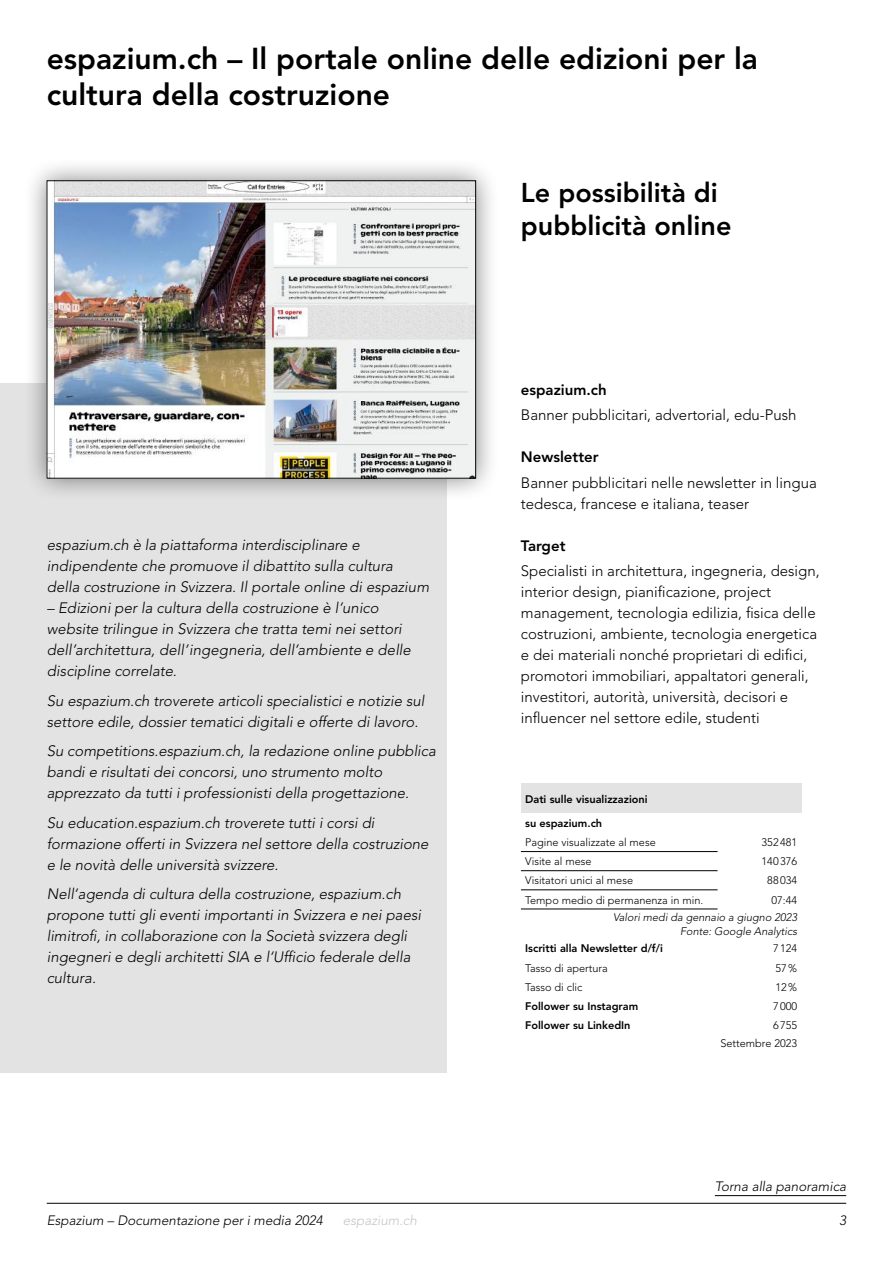
<style>
.page{position:relative;width:893px;height:1263px;background:#fff}
.page>*{position:absolute;margin:0;border:0;box-sizing:border-box;transform-origin:0 0}
.t1{font:800 30px/36px "Avenir LT Std";color:#000}
.t2{font:800 27px/32.4px "Avenir LT Std";color:#000}
.t3{font:italic 300 15px/21px "Avenir LT Std";color:#000}
.t4{font:300 15px/21px "Avenir LT Std";color:#000}
.t5{font:800 15px "Avenir LT Std";color:#000}
.t6{font:italic 300 13.5px "Avenir LT Std";color:#000}
.t7{font:italic 300 13.5px "Avenir LT Std";color:#c6c6c5}
.t8{font:300 10.95px/18px "Avenir LT Std";color:#000;text-align:right}
.t9{font:800 10.95px "Avenir LT Std";color:#000}
.t10{font:italic 300 10.95px/13.5px "Avenir LT Std";color:#000;text-align:right}
</style>
<div class="page">
<hr style="left:47px;top:1203px;width:799px;height:1px;background:#000">
<hr style="left:715px;top:1195px;width:131px;height:1px;background:#000">
<div style="left:0;top:384px;width:446px;height:689px;background:#e3e3e3"></div>
<div style="left:23px;top:157px;width:477px;height:345px;background:#000;opacity:.5"></div>
<img style="left:49px;top:183px;width:425px;height:293px">
<div style="left:521px;top:783px;width:280px;height:30px;background:#e3e3e3"></div>
<hr style="left:521px;top:851px;width:197px;height:1px;background:#000">
<hr style="left:521px;top:870px;width:197px;height:1px;background:#000">
<hr style="left:521px;top:889px;width:197px;height:1px;background:#000">
<hr style="left:521px;top:909px;width:197px;height:1px;background:#000">
<h1 class="t1" style="left:47px;top:41px;width:713px">espazium.ch – Il portale online delle edizioni per la cultura della costruzione</h1>
<p class="t3" style="left:47px;top:535px;width:384px">espazium.ch è la piattaforma interdisciplinare e indipendente che promuove il dibattito sulla cultura della costruzione in Svizzera. Il portale online di espazium</p>
<p class="t3" style="left:47px;top:598px;width:366px">– Edizioni per la cultura della costruzione è l’unico website trilingue in Svizzera che tratta temi nei settori dell’architettura, dell’ingegneria, dell’ambiente e delle discipline correlate.</p>
<p class="t3" style="left:47px;top:690px;width:379px">Su espazium.ch troverete articoli specialistici e notizie sul settore edile, dossier tematici digitali e offerte di lavoro.</p>
<p class="t3" style="left:47px;top:741px;width:391px">Su competitions.espazium.ch, la redazione online pubblica bandi e risultati dei concorsi, uno strumento molto apprezzato da tutti i professionisti della progettazione.</p>
<p class="t3" style="left:47px;top:812px;width:383px">Su education.espazium.ch troverete tutti i corsi di formazione offerti in Svizzera nel settore della costruzione e le novità delle università svizzere.</p>
<p class="t3" style="left:47px;top:884px;width:376px">Nell‘agenda di cultura della costruzione, espazium.ch propone tutti gli eventi importanti in Svizzera e nei paesi limitrofi, in collaborazione con la Società svizzera degli ingegneri e degli architetti SIA e l‘Ufficio federale della cultura.</p>
<h2 class="t2" style="left:521px;top:177px;width:212px">Le possibilità di pubblicità online</h2>
<p class="t5" style="left:521px;top:381px;width:87px">espazium.ch</p>
<p class="t4" style="left:521px;top:405px;width:277px">Banner pubblicitari, advertorial, edu-Push</p>
<p class="t5" style="left:521px;top:448px;width:79px">Newsletter</p>
<p class="t4" style="left:521px;top:472px;width:297px">Banner pubblicitari nelle newsletter in lingua tedesca, francese e italiana, teaser</p>
<p class="t5" style="left:521px;top:536px;width:46px">Target</p>
<p class="t4" style="left:521px;top:560px;width:300px">Specialisti in architettura, ingegneria, design, interior design, pianificazione, project management, tecnologia edilizia, fisica delle costruzioni, ambiente, tecnologia energetica e dei materiali nonché proprietari di edifici, promotori immobiliari, appaltatori generali, investitori, autorità, università, decisori e influencer nel settore edile, studenti</p>
<p class="t9" style="left:525px;top:792px;width:124px">Dati sulle visualizzazioni</p>
<p class="t9" style="left:525px;top:817px;width:79px">su espazium.ch</p>
<p class="t8" style="left:525px;top:833px;width:132px">Pagine visualizzate al mese</p>
<p class="t8" style="left:762px;top:833px;width:37px">352481</p>
<p class="t8" style="left:525px;top:852px;width:68px">Visite al mese</p>
<p class="t8" style="left:762px;top:852px;width:37px">140376</p>
<p class="t8" style="left:525px;top:872px;width:109px">Visitatori unici al mese</p>
<p class="t8" style="left:767px;top:872px;width:31px">88034</p>
<p class="t8" style="left:525px;top:891px;width:180px">Tempo medio di permanenza in min.</p>
<p class="t8" style="left:771px;top:891px;width:27px">07:44</p>
<p class="t10" style="left:613px;top:911px;width:186px">Valori medi da gennaio a giugno 2023<br>Fonte: Google Analytics</p>
<p class="t9" style="left:525px;top:942px;width:139px">Iscritti alla Newsletter d/f/i</p>
<p class="t8" style="left:773px;top:940px;width:26px">7124</p>
<p class="t8" style="left:525px;top:959px;width:84px">Tasso di apertura</p>
<p class="t8" style="left:775px;top:959px;width:23px">57%</p>
<p class="t8" style="left:525px;top:978px;width:59px">Tasso di clic</p>
<p class="t8" style="left:775px;top:978px;width:23px">12%</p>
<p class="t9" style="left:525px;top:999px;width:115px">Follower su Instagram</p>
<p class="t8" style="left:773px;top:997px;width:26px">7000</p>
<p class="t9" style="left:525px;top:1019px;width:107px">Follower su LinkedIn</p>
<p class="t8" style="left:720px;top:1016px;width:78px">6755<br>Settembre 2023</p>
<p class="t6" style="left:715px;top:1178px;width:133px">Torna alla panoramica</p>
<p class="t6" style="left:47px;top:1213px;width:277px">Espazium – Documentazione per i media 2024</p>
<p class="t6" style="left:839px;top:1213px;width:9px">3</p>
<p class="t7" style="left:343px;top:1213px;width:76px">espazium.ch</p>
</div>
